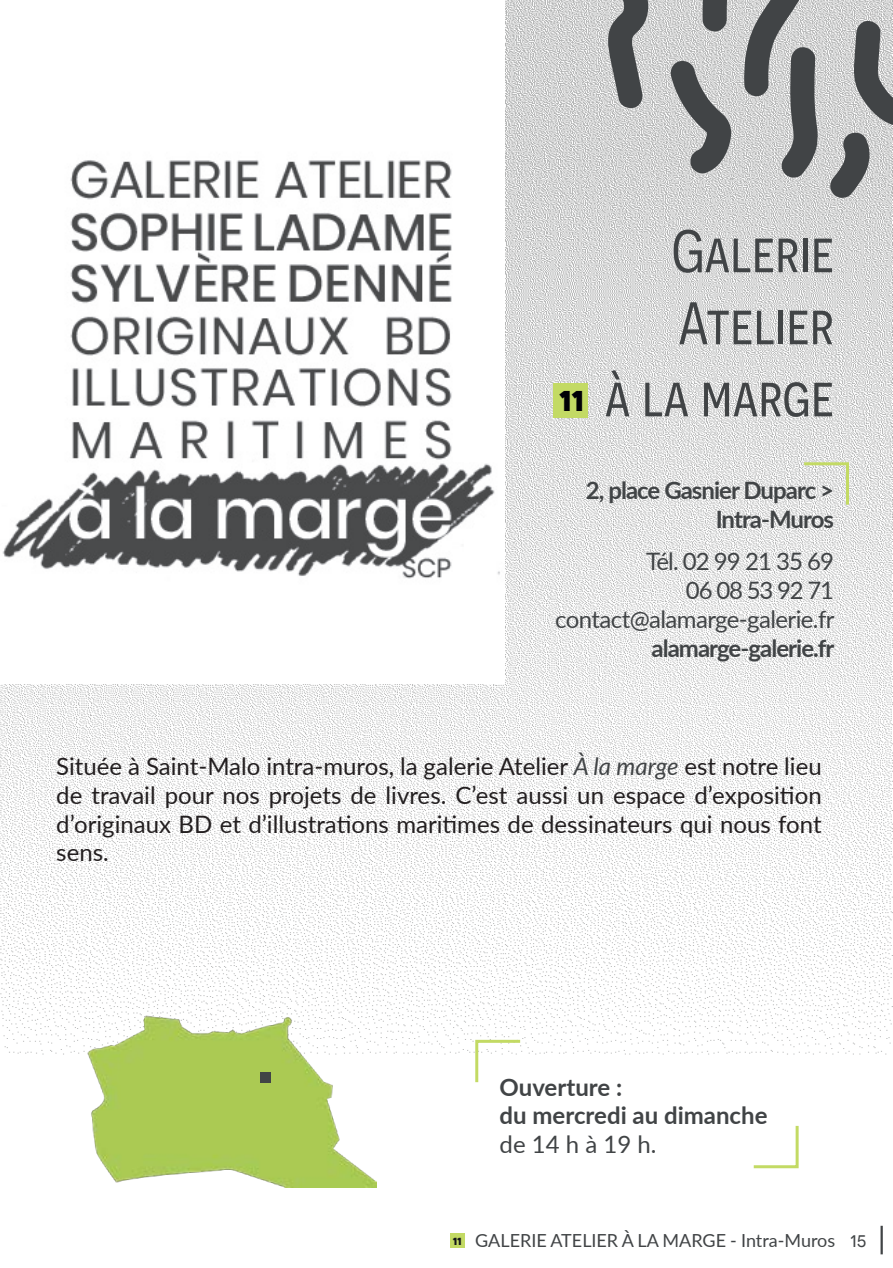
<style>
.page{position:relative;width:893px;height:1268px;background:#fff}
.page>*{position:absolute;margin:0;border:0;box-sizing:border-box;transform-origin:0 0}
.titre{font:60px "Novecentosansnarrow";color:#414446}
.t1{font:800 35.7px "Novecentosansnarrow";color:#000006}
.t2{font:24px/28.8px "Lato";color:#231f20;text-align:justify}
.t3{font:24px "Lato";letter-spacing:-.025em;color:#414446}
.site{font:700 24px/28.8px "Lato";letter-spacing:-.04em;color:#414446;text-align:right}
.site-2{font:700 24px "Lato";color:#414446}
.t4{font:18px "Lato";color:#414446}
.t5{font:800 12.9px "Novecentosansnarrow";color:#14171a}
.s1{font-style:italic;color:#414446}
.s2{font-family:"Novecentosans";font-size:21px}
</style>
<div class="page">
<img style="left:0;top:0;width:893px;height:1055px">
<svg style="left:607px;top:0;width:42px;height:109px;background:#7d7f80"></svg>
<svg style="left:703px;top:0;width:26px;height:32px"></svg>
<svg style="left:669px;top:60px;width:62px;height:115px;background:#959697"></svg>
<svg style="left:744px;top:0;width:74px;height:179px;background:#969798"></svg>
<svg style="left:830px;top:21px;width:63px;height:177px;background:#9fa1a1"></svg>
<hr style="left:880px;top:1225px;width:3px;height:28px;background:#414446">
<svg style="left:474px;top:1038px;width:49px;height:45px"></svg>
<svg style="left:753px;top:1125px;width:46px;height:44px"></svg>
<svg style="left:801px;top:460px;width:49px;height:47px"></svg>
<div style="left:554px;top:382px;width:34px;height:35px;background:#c3da64"></div>
<div style="left:0;top:0;width:504px;height:683px;background:#fff"></div>
<img style="left:2px;top:160px;width:498px;height:419px">
<img style="left:75px;top:994px;width:302px;height:193px">
<div style="left:260px;top:1071px;width:10px;height:11px;background:#414446"></div>
<div style="left:450px;top:1233px;width:15px;height:14px;background:#c3da64"></div>
<p class="t1" style="left:559px;top:376px;width:27px">11</p>
<p class="titre" style="left:672px;top:217px;width:164px">Galerie</p>
<p class="titre" style="left:678px;top:289px;width:157px">Atelier</p>
<p class="titre" style="left:605px;top:361px;width:231px">à la marge</p>
<p class="site" style="left:586px;top:475px;width:250px">2, place Gasnier Duparc &gt;<br>Intra-Muros</p>
<p class="t3" style="left:646px;top:544px;width:189px">Tél. 02 99 21 35 69</p>
<p class="t3" style="left:686px;top:573px;width:150px">06 08 53 92 71</p>
<p class="t3" style="left:555px;top:601px;width:281px">contact@alamarge-galerie.fr</p>
<p class="site" style="left:651px;top:632px;width:185px">alamarge-galerie.fr</p>
<p class="t2" style="left:56px;top:750px;width:767px">Située à Saint-Malo intra-muros, la galerie Atelier <span class="s1">À la marge</span> est notre lieu de travail pour nos projets de livres. C’est aussi un espace d’exposition d’originaux BD et d’illustrations maritimes de dessinateurs qui nous font sens.</p>
<p class="site-2" style="left:500px;top:1068px;width:124px">Ouverture :</p>
<p class="site-2" style="left:500px;top:1097px;width:269px">du mercredi au dimanche</p>
<p class="t3" style="left:500px;top:1127px;width:158px">de 14 h à 19 h.</p>
<p class="t5" style="left:453px;top:1232px;width:11px">11</p>
<p class="t4" style="left:475px;top:1227px;width:393px">GALERIE ATELIER À LA MARGE - Intra-Muros <span class="s2">15</span></p>
</div>
